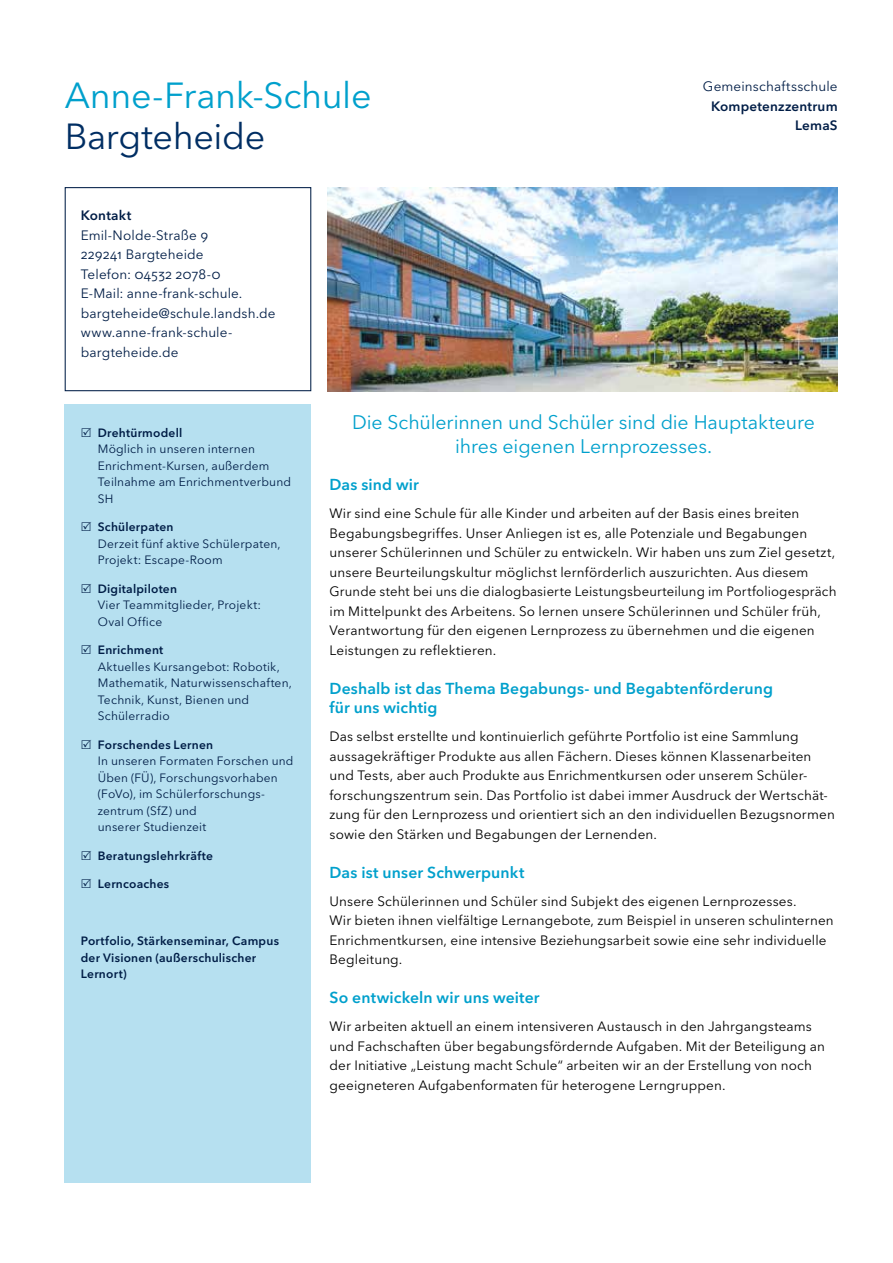
<style>
.page{position:relative;width:893px;height:1263px;background:#fff}
.page>*{position:absolute;margin:0;border:0;box-sizing:border-box;transform-origin:0 0}
.t1{font:36px "Avenir Next LT Pro";letter-spacing:-.01em;color:#00a0cc}
.t2{font:36px "Avenir Next LT Pro";letter-spacing:-.01em;color:#002e63}
.t3{font:19.5px/24px "Avenir Next LT Pro";letter-spacing:-.005em;color:#00a0cc;text-align:center}
.t4{font:600 15.75px/19.5px "Avenir Next LT Pro";letter-spacing:.01em;color:#00a0cc}
.t5{font:13.5px/19.5px "Avenir Next LT Pro";letter-spacing:.01em;color:#000}
.t6{font:13.5px/19.5px "Avenir Next LT Pro";letter-spacing:.01em;color:#001d46}
.t7{font:600 13.5px/19.5px "Avenir Next LT Pro";letter-spacing:.015em;color:#001d46;text-align:right}
.t8{font:12px/16.5px "Avenir Next LT Pro";letter-spacing:.015em;color:#001d46}
.t9{font:600 12px/16.5px "Avenir Next LT Pro";letter-spacing:.02em;color:#001d46}
</style>
<div class="page">
<div style="left:65px;top:187px;width:246px;height:204px;background:#fff;border:1px solid #001d46"></div>
<img style="left:327px;top:187px;width:511px;height:204px">
<div style="left:64px;top:404px;width:246px;height:778px;background:#b6e0f0"></div>
<h1 class="t1" style="left:65px;top:74px;width:308px">Anne-Frank-Schule</h1>
<h1 class="t2" style="left:65px;top:114px;width:202px">Bargteheide</h1>
<p class="t7" style="left:81px;top:205px;width:52px">Kontakt</p>
<p class="t6" style="left:81px;top:225px;width:196px">Emil-Nolde-Straße 9<br>229241 Bargteheide<br>Telefon: 04532 2078-0<br>E-Mail: anne-frank-schule. bargteheide@schule.landsh.de www.anne-frank-schule&shy;bargteheide.de</p>
<p class="t6" style="left:703px;top:76px;width:136px">Gemeinschaftsschule</p>
<p class="t7" style="left:711px;top:96px;width:128px">Kompetenzzentrum<br>LemaS</p>
<p class="t9" style="left:98px;top:424px;width:86px">Drehtürmodell</p>
<p class="t8" style="left:98px;top:441px;width:195px">Möglich in unseren internen<br>Enrichment-Kursen, außerdem<br>Teilnahme am Enrichmentverbund<br>SH</p>
<p class="t9" style="left:98px;top:519px;width:77px">Schülerpaten</p>
<p class="t8" style="left:98px;top:535px;width:184px">Derzeit fünf aktive Schülerpaten,<br>Projekt: Escape-Room</p>
<p class="t9" style="left:98px;top:580px;width:81px">Digitalpiloten</p>
<p class="t8" style="left:98px;top:597px;width:165px">Vier Teammitglieder, Projekt:<br>Oval Office</p>
<p class="t9" style="left:98px;top:642px;width:67px">Enrichment</p>
<p class="t8" style="left:98px;top:658px;width:196px">Aktuelles Kursangebot: Robotik,<br>Mathematik, Naturwissenschaften,<br>Technik, Kunst, Bienen und<br>Schülerradio</p>
<p class="t9" style="left:98px;top:736px;width:117px">Forschendes Lernen</p>
<p class="t8" style="left:98px;top:753px;width:197px">In unseren Formaten Forschen und<br>Üben (FÜ), Forschungsvorhaben (FoVo), im Schülerforschungs&shy;zentrum (SfZ) und<br>unserer Studienzeit</p>
<p class="t9" style="left:98px;top:847px;width:117px">Beratungslehrkräfte</p>
<p class="t9" style="left:98px;top:876px;width:73px">Lerncoaches</p>
<p class="t9" style="left:81px;top:933px;width:200px">Portfolio, Stärkenseminar, Campus der Visionen (außerschulischer<br>Lernort)</p>
<h2 class="t3" style="left:352px;top:410px;width:464px">Die Schülerinnen und Schüler sind die Hauptakteure ihres eigenen Lernprozesses.</h2>
<p class="t4" style="left:330px;top:475px;width:91px">Das sind wir</p>
<p class="t5" style="left:330px;top:504px;width:508px">Wir sind eine Schule für alle Kinder und arbeiten auf der Basis eines breiten Begabungsbegriffes. Unser Anliegen ist es, alle Potenziale und Begabungen unserer Schülerinnen und Schüler zu entwickeln. Wir haben uns zum Ziel gesetzt, unsere Beurteilungskultur möglichst lernförderlich auszurichten. Aus diesem Grunde steht bei uns die dialogbasierte Leistungsbeurteilung im Portfoliogespräch im Mittelpunkt des Arbeitens. So lernen unsere Schülerinnen und Schüler früh, Verantwortung für den eigenen Lernprozess zu übernehmen und die eigenen Leistungen zu reflektieren.</p>
<p class="t4" style="left:330px;top:678px;width:445px">Deshalb ist das Thema Begabungs- und Begabtenförderung für uns wichtig</p>
<p class="t5" style="left:330px;top:727px;width:507px">Das selbst erstellte und kontinuierlich geführte Portfolio ist eine Sammlung aussagekräftiger Produkte aus allen Fächern. Dieses können Klassenarbeiten und Tests, aber auch Produkte aus Enrichmentkursen oder unserem Schüler&shy;forschungszentrum sein. Das Portfolio ist dabei immer Ausdruck der Wertschät&shy;zung für den Lernprozess und orientiert sich an den individuellen Bezugsnormen sowie den Stärken und Begabungen der Lernenden.</p>
<p class="t4" style="left:330px;top:862px;width:196px">Das ist unser Schwerpunkt</p>
<p class="t5" style="left:330px;top:891px;width:506px">Unsere Schülerinnen und Schüler sind Subjekt des eigenen Lernprozesses.<br>Wir bieten ihnen vielfältige Lernangebote, zum Beispiel in unseren schulinternen Enrichmentkursen, eine intensive Beziehungsarbeit sowie eine sehr individuelle Begleitung.</p>
<p class="t4" style="left:330px;top:988px;width:211px">So entwickeln wir uns weiter</p>
<p class="t5" style="left:330px;top:1017px;width:497px">Wir arbeiten aktuell an einem intensiveren Austausch in den Jahrgangsteams und Fachschaften über begabungsfördernde Aufgaben. Mit der Beteiligung an der Initiative „Leistung macht Schule“ arbeiten wir an der Erstellung von noch geeigneteren Aufgabenformaten für heterogene Lerngruppen.</p>
</div>
